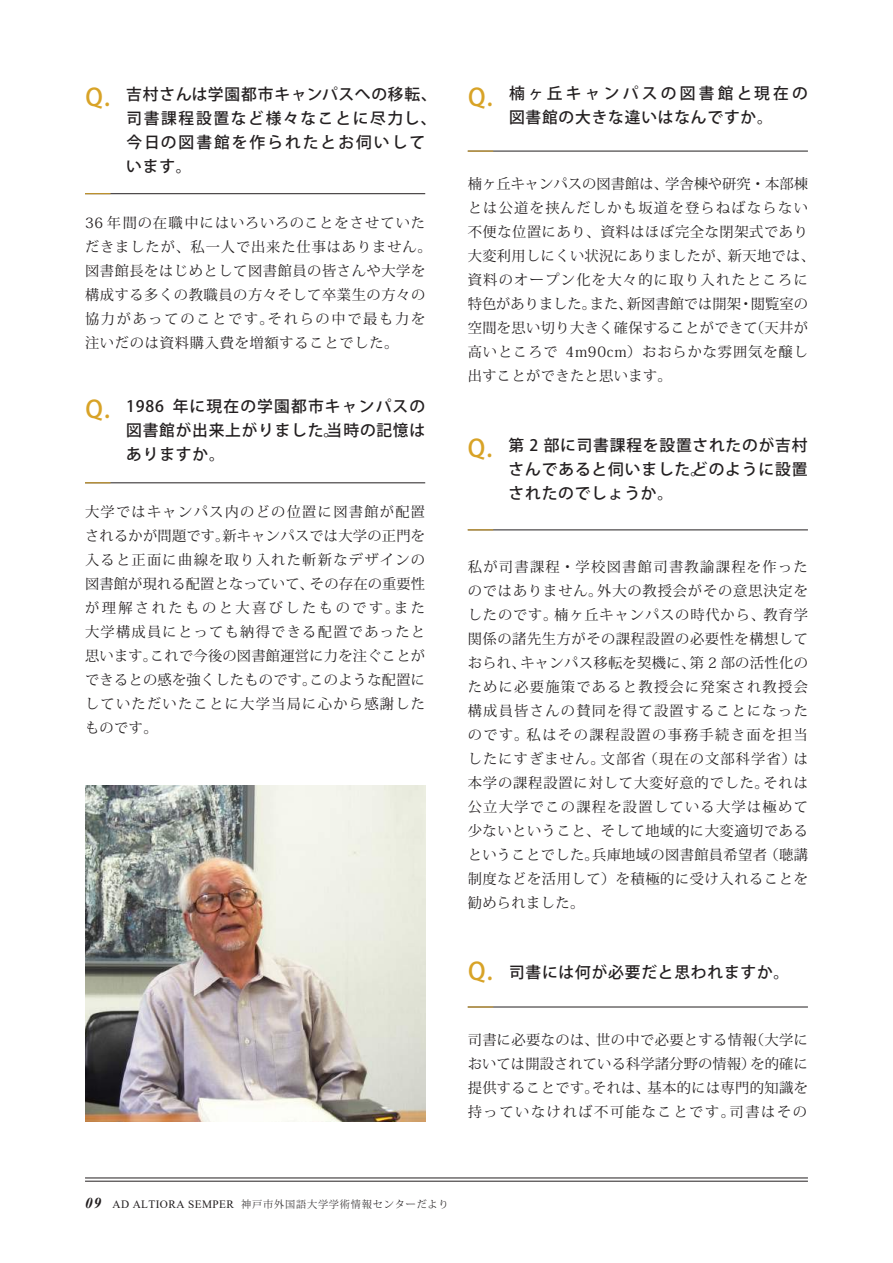
<style>
.page{position:relative;width:893px;height:1263px;background:#fff}
.page>*{position:absolute;margin:0;border:0;box-sizing:border-box;transform-origin:0 0}
.t1{font:500 24px "Koz Go Pro";color:#d8a327}
.t2{font:500 15.75px/24px "Koz Go Pro";letter-spacing:.055em;color:#231f20;text-align:justify}
.t3{font:500 15.75px/24px "Koz Go Pro";letter-spacing:.105em;color:#231f20}
.t4{font:14.25px/24px "Koz Min Pro";letter-spacing:.04em;color:#231f20;text-align:justify}
.t5{font:300 10.2px "Koz Min Pro";letter-spacing:.075em;color:#231f20}
.s1{font-family:"Times New Roman";font-weight:700;font-style:italic;font-size:15px}
.s2{font-family:"Times New Roman";font-weight:400;font-size:11.25px}
</style>
<div class="page">
<hr style="left:85px;top:1177px;width:723px;height:1px;background:#231f20">
<hr style="left:85px;top:1181px;width:723px;height:1px;background:#231f20">
<hr style="left:85px;top:193px;width:340px;height:1px;background:#231f20">
<svg style="left:85px;top:193px;width:26px;height:1px"></svg>
<hr style="left:468px;top:529px;width:340px;height:1px;background:#231f20">
<svg style="left:468px;top:529px;width:25px;height:1px"></svg>
<hr style="left:468px;top:1007px;width:340px;height:1px;background:#231f20">
<svg style="left:468px;top:1007px;width:25px;height:1px"></svg>
<hr style="left:85px;top:482px;width:340px;height:1px;background:#231f20">
<svg style="left:85px;top:482px;width:26px;height:1px"></svg>
<hr style="left:468px;top:151px;width:340px;height:1px;background:#231f20">
<svg style="left:468px;top:151px;width:25px;height:1px"></svg>
<img style="left:85px;top:785px;width:340px;height:336px">
<h1 class="t1" style="left:85px;top:82px;width:26px">Q.</h1>
<p class="t3" style="left:126px;top:83px;width:312px">吉村さんは学園都市キャンパスへの移転、司書課程設置など様々なことに尽力し、今日の図書館を作られたとお伺いしています。</p>
<p class="t4" style="left:85px;top:210px;width:348px;text-align:left">36 年間の在職中にはいろいろのことをさせていただきましたが、私一人で出来た仕事はありません。図書館長をはじめとして図書館員の皆さんや大学を構成する多くの教職員の方々そして卒業生の方々の協力があってのことです。それらの中で最も力を注いだのは資料購入費を増額することでした。</p>
<h1 class="t1" style="left:85px;top:394px;width:26px">Q.</h1>
<p class="t2" style="left:126px;top:395px;width:300px">1986 年に現在の学園都市キャンパスの図書館が出来上がりました。当時の記憶はありますか。</p>
<p class="t4" style="left:85px;top:499px;width:342px">大学ではキャンパス内のどの位置に図書館が配置されるかが問題です。新キャンパスでは大学の正門を入ると正面に曲線を取り入れた斬新なデザインの図書館が現れる配置となっていて、その存在の重要性が理解されたものと大喜びしたものです。また大学構成員にとっても納得できる配置であったと思います。これで今後の図書館運営に力を注ぐことができるとの感を強くしたものです。このような配置にしていただいたことに大学当局に心から感謝したものです。</p>
<h1 class="t1" style="left:468px;top:82px;width:26px">Q.</h1>
<p class="t3" style="left:509px;top:82px;width:300px">楠ヶ丘キャンパスの図書館と現在の図書館の大きな違いはなんですか。</p>
<p class="t4" style="left:468px;top:171px;width:349px;text-align:left">楠ヶ丘キャンパスの図書館は、学舎棟や研究・本部棟とは公道を挟んだしかも坂道を登らねばならない不便な位置にあり、資料はほぼ完全な閉架式であり大変利用しにくい状況にありましたが、新天地では、資料のオープン化を大々的に取り入れたところに特色がありました。また、新図書館では開架・閲覧室の空間を思い切り大きく確保することができて（天井が高いところで 4m90cm）おおらかな雰囲気を醸し出すことができたと思います。</p>
<h1 class="t1" style="left:468px;top:433px;width:26px">Q.</h1>
<p class="t2" style="left:509px;top:434px;width:300px">第 2 部に司書課程を設置されたのが吉村さんであると伺いました。どのように設置されたのでしょうか。</p>
<p class="t4" style="left:468px;top:554px;width:342px">私が司書課程・学校図書館司書教諭課程を作ったのではありません。外大の教授会がその意思決定をしたのです。楠ヶ丘キャンパスの時代から、教育学関係の諸先生方がその課程設置の必要性を構想しておられ、キャンパス移転を契機に、第 2 部の活性化のために必要施策であると教授会に発案され教授会構成員皆さんの賛同を得て設置することになったのです。私はその課程設置の事務手続き面を担当したにすぎません。文部省（現在の文部科学省）は本学の課程設置に対して大変好意的でした。それは公立大学でこの課程を設置している大学は極めて少ないということ、そして地域的に大変適切であるということでした。兵庫地域の図書館員希望者（聴講制度などを活用して）を積極的に受け入れることを勧められました。</p>
<h1 class="t1" style="left:468px;top:956px;width:26px">Q.</h1>
<p class="t2" style="left:509px;top:961px;width:282px">司書には何が必要だと思われますか。</p>
<p class="t4" style="left:468px;top:1027px;width:342px">司書に必要なのは、世の中で必要とする情報（大学においては開設されている科学諸分野の情報）を的確に提供することです。それは、基本的には専門的知識を持っていなければ不可能なことです。司書はその</p>
<p class="t5" style="left:85px;top:1197px;width:365px"><span class="s1">09</span> <span class="s2">AD ALTIORA SEMPER</span> 神戸市外国語大学学術情報センターだより</p>
</div>
